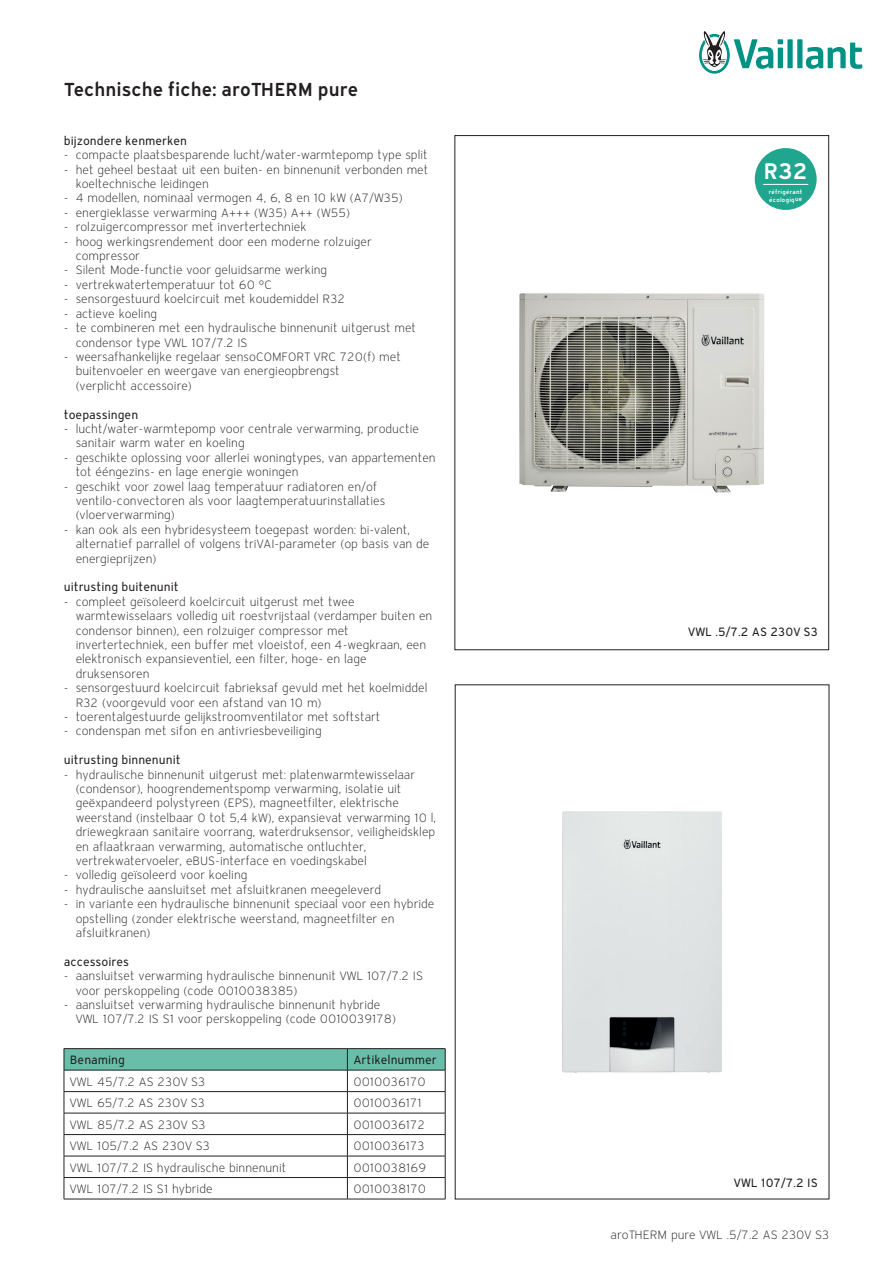
<style>
.page{position:relative;width:893px;height:1263px;background:#fff}
.page>*{position:absolute;margin:0;border:0;box-sizing:border-box;transform-origin:0 0}
.t1{font:600 22.5px "Vaillant 16";color:#fff}
.t2{font:600 18.75px "Vaillant 16";color:#231f20}
.t3{font:300 12px/14.4px "Vaillant 16";color:#231f20}
.t4{font:12px "Vaillant 16";color:#231f20}
.t5{font:600 6px "Vaillant 16";letter-spacing:.04em;color:#fff}
</style>
<div class="page">
<img style="left:519px;top:293px;width:245px;height:200px">
<img style="left:562px;top:811px;width:160px;height:262px">
<svg style="left:699px;top:31px;width:163px;height:43px"></svg>
<div style="left:755px;top:148px;width:62px;height:62px;background:#20a68f;border-radius:50%"></div>
<hr style="left:763px;top:184px;width:45px;height:1px;background:#fff">
<hr style="left:64px;top:1048px;width:283px;height:1px;background:#231f20">
<hr style="left:347px;top:1048px;width:98px;height:1px;background:#231f20">
<hr style="left:64px;top:1199px;width:283px;height:1px;background:#231f20">
<hr style="left:347px;top:1199px;width:98px;height:1px;background:#231f20">
<svg style="left:64px;top:1049px;width:382px;height:150px"></svg>
<p class="t2" style="left:64px;top:77px;width:296px">Technische fiche: aroTHERM pure</p>
<p class="t4" style="left:64px;top:133px;width:125px">bijzondere kenmerken</p>
<p class="t3" style="left:64px;top:148px;width:366px">- compacte plaatsbesparende lucht/water-warmtepomp type split</p>
<p class="t3" style="left:64px;top:162px;width:366px">- het geheel bestaat uit een buiten- en binnenunit verbonden met</p>
<p class="t3" style="left:76px;top:176px;width:135px">koeltechnische leidingen</p>
<p class="t3" style="left:64px;top:191px;width:340px">- 4 modellen, nominaal vermogen 4, 6, 8 en 10 kW (A7/W35)</p>
<p class="t3" style="left:64px;top:205px;width:288px">- energieklasse verwarming A+++ (W35) A++ (W55)</p>
<p class="t3" style="left:64px;top:220px;width:244px">- rolzuigercompressor met invertertechniek</p>
<p class="t3" style="left:64px;top:234px;width:310px">- hoog werkingsrendement door een moderne rolzuiger</p>
<p class="t3" style="left:76px;top:248px;width:66px">compressor</p>
<p class="t3" style="left:64px;top:263px;width:265px">- Silent Mode-functie voor geluidsarme werking</p>
<p class="t3" style="left:64px;top:277px;width:210px">- vertrekwatertemperatuur tot 60 °C</p>
<p class="t3" style="left:64px;top:292px;width:283px">- sensorgestuurd koelcircuit met koudemiddel R32</p>
<p class="t3" style="left:64px;top:306px;width:95px">- actieve koeling</p>
<p class="t3" style="left:64px;top:320px;width:354px">- te combineren met een hydraulische binnenunit uitgerust met</p>
<p class="t3" style="left:76px;top:335px;width:173px">condensor type VWL 107/7.2 IS</p>
<p class="t3" style="left:64px;top:349px;width:339px">- weersafhankelijke regelaar sensoCOMFORT VRC 720(f) met</p>
<p class="t3" style="left:76px;top:364px;width:266px">buitenvoeler en weergave van energieopbrengst</p>
<p class="t3" style="left:76px;top:378px;width:118px">(verplicht accessoire)</p>
<p class="t4" style="left:64px;top:406px;width:76px">toepassingen</p>
<p class="t3" style="left:64px;top:421px;width:357px">- lucht/water-warmtepomp voor centrale verwarming, productie</p>
<p class="t3" style="left:76px;top:436px;width:171px">sanitair warm water en koeling</p>
<p class="t3" style="left:64px;top:450px;width:373px">- geschikte oplossing voor allerlei woningtypes, van appartementen</p>
<p class="t3" style="left:76px;top:464px;width:224px">tot ééngezins- en lage energie woningen</p>
<p class="t3" style="left:64px;top:479px;width:315px">- geschikt voor zowel laag temperatuur radiatoren en/of</p>
<p class="t3" style="left:76px;top:493px;width:311px">ventilo-convectoren als voor laagtemperatuurinstallaties</p>
<p class="t3" style="left:76px;top:508px;width:101px">(vloerverwarming)</p>
<p class="t3" style="left:64px;top:522px;width:348px">- kan ook als een hybridesysteem toegepast worden: bi-valent,</p>
<p class="t3" style="left:76px;top:536px;width:355px">alternatief parrallel of volgens triVAI-parameter (op basis van de</p>
<p class="t3" style="left:76px;top:551px;width:82px">energieprijzen)</p>
<p class="t4" style="left:64px;top:579px;width:116px">uitrusting buitenunit</p>
<p class="t3" style="left:64px;top:594px;width:292px">- compleet geïsoleerd koelcircuit uitgerust met twee</p>
<p class="t3" style="left:76px;top:608px;width:358px">warmtewisselaars volledig uit roestvrijstaal (verdamper buiten en</p>
<p class="t3" style="left:76px;top:623px;width:352px">condensor binnen), een rolzuiger compressor met invertertechniek, een buffer met vloeistof, een 4-wegkraan, een elektronisch expansieventiel, een filter, hoge- en lage druksensoren</p>
<p class="t3" style="left:64px;top:680px;width:365px">- sensorgestuurd koelcircuit fabrieksaf gevuld met het koelmiddel</p>
<p class="t3" style="left:76px;top:695px;width:247px">R32 (voorgevuld voor een afstand van 10 m)</p>
<p class="t3" style="left:64px;top:709px;width:318px">- toerentalgestuurde gelijkstroomventilator met softstart</p>
<p class="t3" style="left:64px;top:724px;width:259px">- condenspan met sifon en antivriesbeveiliging</p>
<p class="t4" style="left:64px;top:752px;width:118px">uitrusting binnenunit</p>
<p class="t3" style="left:76px;top:767px;width:362px;text-indent:-12px">- hydraulische binnenunit uitgerust met: platenwarmtewisselaar (condensor), hoogrendementspomp verwarming, isolatie uit geëxpandeerd polystyreen (EPS), magneetfilter, elektrische weerstand (instelbaar 0 tot 5,4 kW), expansievat verwarming 10 l, driewegkraan sanitaire voorrang, waterdruksensor, veiligheidsklep en aflaatkraan verwarming, automatische ontluchter, vertrekwatervoeler, eBUS-interface en voedingskabel</p>
<p class="t3" style="left:64px;top:868px;width:185px">- volledig geïsoleerd voor koeling</p>
<p class="t3" style="left:64px;top:882px;width:319px">- hydraulische aansluitset met afsluitkranen meegeleverd</p>
<p class="t3" style="left:76px;top:896px;width:360px;text-indent:-12px">- in variante een hydraulische binnenunit speciaal voor een hybride opstelling (zonder elektrische weerstand, magneetfilter en afsluitkranen)</p>
<p class="t4" style="left:64px;top:954px;width:67px">accessoires</p>
<p class="t3" style="left:76px;top:968px;width:349px;text-indent:-12px">- aansluitset verwarming hydraulische binnenunit VWL 107/7.2 IS voor perskoppeling (code 0010038385)</p>
<p class="t3" style="left:76px;top:997px;width:322px;text-indent:-12px">- aansluitset verwarming hydraulische binnenunit hybride<br>VWL 107/7.2 IS S1 voor perskoppeling (code 0010039178)</p>
<p class="t4" style="left:70px;top:1052px;width:57px">Benaming</p>
<p class="t4" style="left:353px;top:1052px;width:85px">Artikelnummer</p>
<p class="t3" style="left:70px;top:1074px;width:137px">VWL 45/7.2 AS 230V S3</p>
<p class="t3" style="left:353px;top:1074px;width:74px">0010036170</p>
<p class="t3" style="left:70px;top:1095px;width:137px">VWL 65/7.2 AS 230V S3</p>
<p class="t3" style="left:353px;top:1095px;width:70px">0010036171</p>
<p class="t3" style="left:70px;top:1117px;width:137px">VWL 85/7.2 AS 230V S3</p>
<p class="t3" style="left:353px;top:1117px;width:73px">0010036172</p>
<p class="t3" style="left:70px;top:1138px;width:141px">VWL 105/7.2 AS 230V S3</p>
<p class="t3" style="left:353px;top:1138px;width:73px">0010036173</p>
<p class="t3" style="left:70px;top:1160px;width:218px">VWL 107/7.2 IS hydraulische binnenunit</p>
<p class="t3" style="left:353px;top:1160px;width:74px">0010038169</p>
<p class="t3" style="left:70px;top:1181px;width:144px">VWL 107/7.2 IS S1 hybride</p>
<p class="t3" style="left:353px;top:1181px;width:74px">0010038170</p>
<p class="t1" style="left:764px;top:156px;width:46px">R32</p>
<p class="t5" style="left:769px;top:195px;width:34px">écologique</p>
<p class="t5" style="left:769px;top:187px;width:35px">réfrigérant</p>
<p class="t4" style="left:688px;top:624px;width:131px">VWL .5/7.2 AS 230V S3</p>
<p class="t4" style="left:734px;top:1175px;width:86px">VWL 107/7.2 IS</p>
<p class="t3" style="left:611px;top:1227px;width:220px">aroTHERM pure VWL .5/7.2 AS 230V S3</p>
</div>
